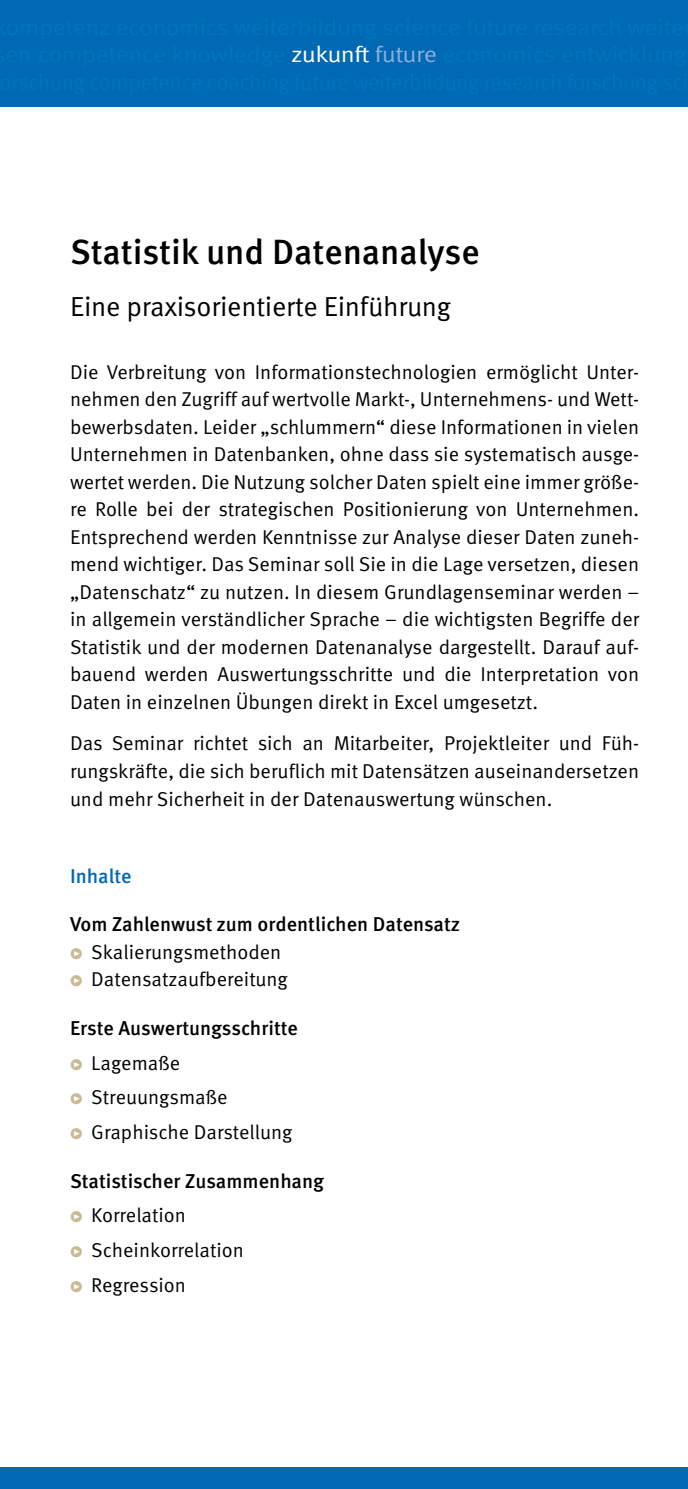
<style>
.page{position:relative;width:688px;height:1489px;background:#fff}
.page>*{position:absolute;margin:0;border:0;box-sizing:border-box;transform-origin:0 0}
.t1{font:500 35px "Meta Pro";color:#000}
.t2{font:27.5px "Meta Pro";letter-spacing:-.01em;color:#000}
.t3{font:20px/27.5px "Meta Pro";color:#000}
.t4{font:500 20px "Meta Pro";color:#0069b4}
.s1{font-weight:500}
.s2{font-size:15px;color:#c7ba95}
</style>
<div class="page">
<div style="left:0;top:0;width:687px;height:106px;background:#0069b4"></div>
<div style="left:0;top:1467px;width:687px;height:21px;background:#0069b4"></div>
<h1 class="t1" style="left:70px;top:229px;width:411px">Statistik und Datenanalyse</h1>
<h2 class="t2" style="left:70px;top:289px;width:382px">Eine praxisorientierte Einführung</h2>
<p class="t3" style="left:70px;top:358px;width:570px;text-align:justify">Die Verbreitung von Informationstechnologien ermöglicht Unter&shy;nehmen den Zugriff auf wertvolle Markt-, Unternehmens- und Wett&shy;bewerbsdaten. Leider „schlummern“ diese Informationen in vielen Unternehmen in Datenbanken, ohne dass sie systematisch ausge&shy;wertet werden. Die Nutzung solcher Daten spielt eine immer größe&shy;re Rolle bei der strategischen Positionierung von Unternehmen.<br>Entsprechend werden Kenntnisse zur Analyse dieser Daten zuneh&shy;mend wichtiger. Das Seminar soll Sie in die Lage versetzen, diesen „Datenschatz“ zu nutzen. In diesem Grundlagenseminar werden – in allgemein verständlicher Sprache – die wichtigsten Begriffe der Statistik und der modernen Datenanalyse dargestellt. Darauf auf&shy;bauend werden Auswertungsschritte und die Interpretation von Daten in einzelnen Übungen direkt in Excel umgesetzt.</p>
<p class="t3" style="left:70px;top:730px;width:570px;text-align:justify">Das Seminar richtet sich an Mitarbeiter, Projektleiter und Füh&shy;rungskräfte, die sich beruflich mit Datensätzen auseinandersetzen und mehr Sicherheit in der Datenauswertung wünschen.</p>
<p class="t4" style="left:70px;top:863px;width:63px">Inhalte</p>
<p class="t3" style="left:70px;top:911px;width:391px"><span class="s1">Vom Zahlenwust zum ordentlichen Datensatz </span><span class="s2">ͮ</span> Skalierungsmethoden<br><span class="s2">ͮ</span> Datensatzaufbereitung</p>
<p class="t3" style="left:70px;top:1011px;width:229px;line-height:34.5px"><span class="s1">Erste Auswertungsschritte </span><span class="s2">ͮ</span> Lagemaße<br><span class="s2">ͮ</span> Streuungsmaße<br><span class="s2">ͮ</span> Graphische Darstellung</p>
<p class="t3" style="left:70px;top:1164px;width:255px;line-height:34.5px"><span class="s1">Statistischer Zusammenhang </span><span class="s2">ͮ</span> Korrelation<br><span class="s2">ͮ</span> Scheinkorrelation<br><span class="s2">ͮ</span> Regression</p>
</div>
